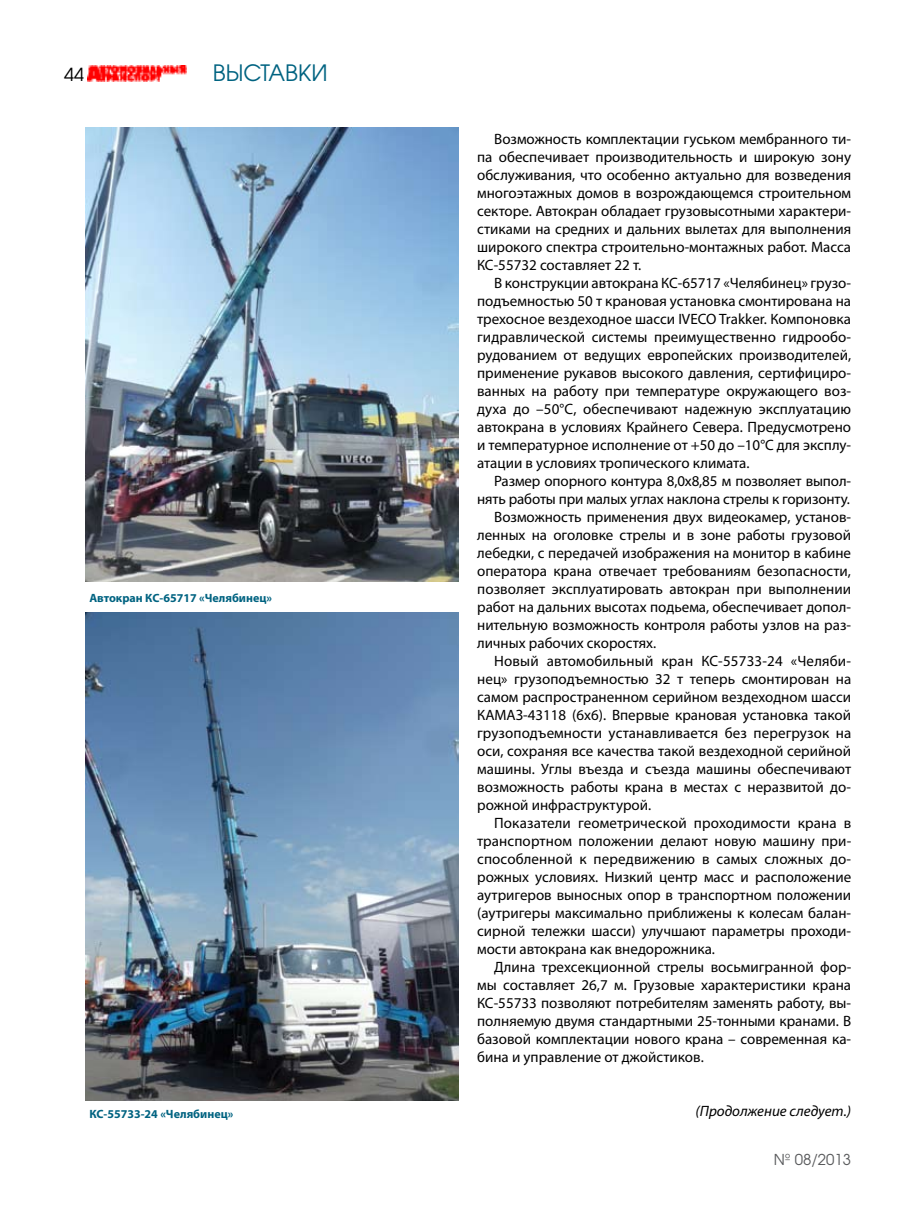
<style>
.page{position:relative;width:915px;height:1212px;background:#fff}
.page>*{position:absolute;margin:0;border:0;box-sizing:border-box;transform-origin:0 0}
.t1{font:22.5px "AG Avalanche C";color:#006381}
.t2{font:18px "AG Avalanche C";color:#000}
.t3{font:15px/18px "Myriad Pro";color:#000;text-align:justify}
.t4{font:italic 15px "Myriad Pro";color:#000}
.t5{font:15px "AG Avalanche C";color:#58595b}
.t6{font:700 12px "Myriad Pro";color:#006381}
</style>
<div class="page">
<img style="left:88px;top:65px;width:99px;height:17px">
<img style="left:85px;top:128px;width:373px;height:453px">
<img style="left:85px;top:612px;width:373px;height:488px">
<p class="t2" style="left:64px;top:63px;width:21px">44</p>
<h1 class="t1" style="left:213px;top:59px;width:116px">ВЫСТАВКИ</h1>
<p class="t6" style="left:89px;top:590px;width:184px">Автокран КС-65717 «Челябинец»</p>
<p class="t6" style="left:89px;top:1106px;width:145px">КС-55733-24 «Челябинец»</p>
<p class="t3" style="left:477px;top:130px;width:375px;text-indent:17px">Возможность комплектации гуськом мембранного ти&shy;па обеспечивает производительность и широкую зону обслуживания, что особенно актуально для возведения многоэтажных домов в возрождающемся строительном секторе. Автокран обладает грузовысотными характери&shy;стиками на средних и дальних вылетах для выполнения широкого спектра строительно-монтажных работ. Масса КС-55732 составляет 22 т.</p>
<p class="t3" style="left:477px;top:274px;width:375px;text-indent:17px">В конструкции автокрана КС-65717 «Челябинец» грузо&shy;подъемностью 50 т крановая установка смонтирована на трехосное вездеходное шасси IVECO Trakker. Компоновка гидравлической системы преимущественно гидрообо&shy;рудованием от ведущих европейских производителей, применение рукавов высокого давления, сертифициро&shy;ванных на работу при температуре окружающего воз&shy;духа до –50°С, обеспечивают надежную эксплуатацию автокрана в условиях Крайнего Севера. Предусмотрено и температурное исполнение от +50 до –10°С для эксплу&shy;атации в условиях тропического климата.</p>
<p class="t3" style="left:494px;top:472px;width:358px">Размер опорного контура 8,0x8,85 м позволяет выпол-</p>
<p class="t3" style="left:477px;top:490px;width:374px">нять работы при малых углах наклона стрелы к горизонту.</p>
<p class="t3" style="left:494px;top:508px;width:358px">Возможность применения двух видеокамер, установ-</p>
<p class="t3" style="left:477px;top:526px;width:375px">ленных на оголовке стрелы и в зоне работы грузовой</p>
<p class="t3" style="left:477px;top:544px;width:375px">лебедки, с передачей изображения на монитор в кабине</p>
<p class="t3" style="left:477px;top:562px;width:375px">оператора крана отвечает требованиям безопасности,</p>
<p class="t3" style="left:477px;top:580px;width:375px">позволяет эксплуатировать автокран при выполнении</p>
<p class="t3" style="left:477px;top:598px;width:375px">работ на дальних высотах подьема, обеспечивает допол-</p>
<p class="t3" style="left:477px;top:616px;width:375px">нительную возможность контроля работы узлов на раз-</p>
<p class="t3" style="left:477px;top:634px;width:181px">личных рабочих скоростях.</p>
<p class="t3" style="left:494px;top:652px;width:358px">Новый автомобильный кран КС-55733-24 «Челяби-</p>
<p class="t3" style="left:477px;top:670px;width:375px">нец» грузоподъемностью 32 т теперь смонтирован на</p>
<p class="t3" style="left:477px;top:688px;width:375px">самом распространенном серийном вездеходном шасси</p>
<p class="t3" style="left:477px;top:706px;width:375px">КАМАЗ-43118 (6х6). Впервые крановая установка такой</p>
<p class="t3" style="left:477px;top:724px;width:375px">грузоподъемности устанавливается без перегрузок на</p>
<p class="t3" style="left:477px;top:742px;width:375px">оси, сохраняя все качества такой вездеходной серийной</p>
<p class="t3" style="left:477px;top:760px;width:375px">машины. Углы въезда и съезда машины обеспечивают</p>
<p class="t3" style="left:477px;top:778px;width:375px">возможность работы крана в местах с неразвитой до-</p>
<p class="t3" style="left:477px;top:796px;width:175px">рожной инфраструктурой.</p>
<p class="t3" style="left:494px;top:814px;width:358px">Показатели геометрической проходимости крана в</p>
<p class="t3" style="left:477px;top:832px;width:375px">транспортном положении делают новую машину при-</p>
<p class="t3" style="left:477px;top:850px;width:375px">способленной к передвижению в самых сложных до-</p>
<p class="t3" style="left:477px;top:868px;width:375px">рожных условиях. Низкий центр масс и расположение</p>
<p class="t3" style="left:477px;top:886px;width:375px">аутригеров выносных опор в транспортном положении</p>
<p class="t3" style="left:477px;top:904px;width:375px">(аутригеры максимально приближены к колесам балан-</p>
<p class="t3" style="left:477px;top:922px;width:375px">сирной тележки шасси) улучшают параметры проходи-</p>
<p class="t3" style="left:477px;top:940px;width:239px">мости автокрана как внедорожника.</p>
<p class="t3" style="left:494px;top:958px;width:358px">Длина трехсекционной стрелы восьмигранной фор-</p>
<p class="t3" style="left:477px;top:976px;width:375px">мы составляет 26,7 м. Грузовые характеристики крана</p>
<p class="t3" style="left:477px;top:994px;width:375px">КС-55733 позволяют потребителям заменять работу, вы-</p>
<p class="t3" style="left:477px;top:1012px;width:375px">полняемую двумя стандартными 25-тонными кранами. В</p>
<p class="t3" style="left:477px;top:1030px;width:375px">базовой комплектации нового крана – современная ка-</p>
<p class="t3" style="left:477px;top:1048px;width:228px">бина и управление от джойстиков.</p>
<p class="t4" style="left:695px;top:1102px;width:157px">(Продолжение следует.)</p>
<p class="t5" style="left:773px;top:1150px;width:79px">№ 08/2013</p>
</div>
